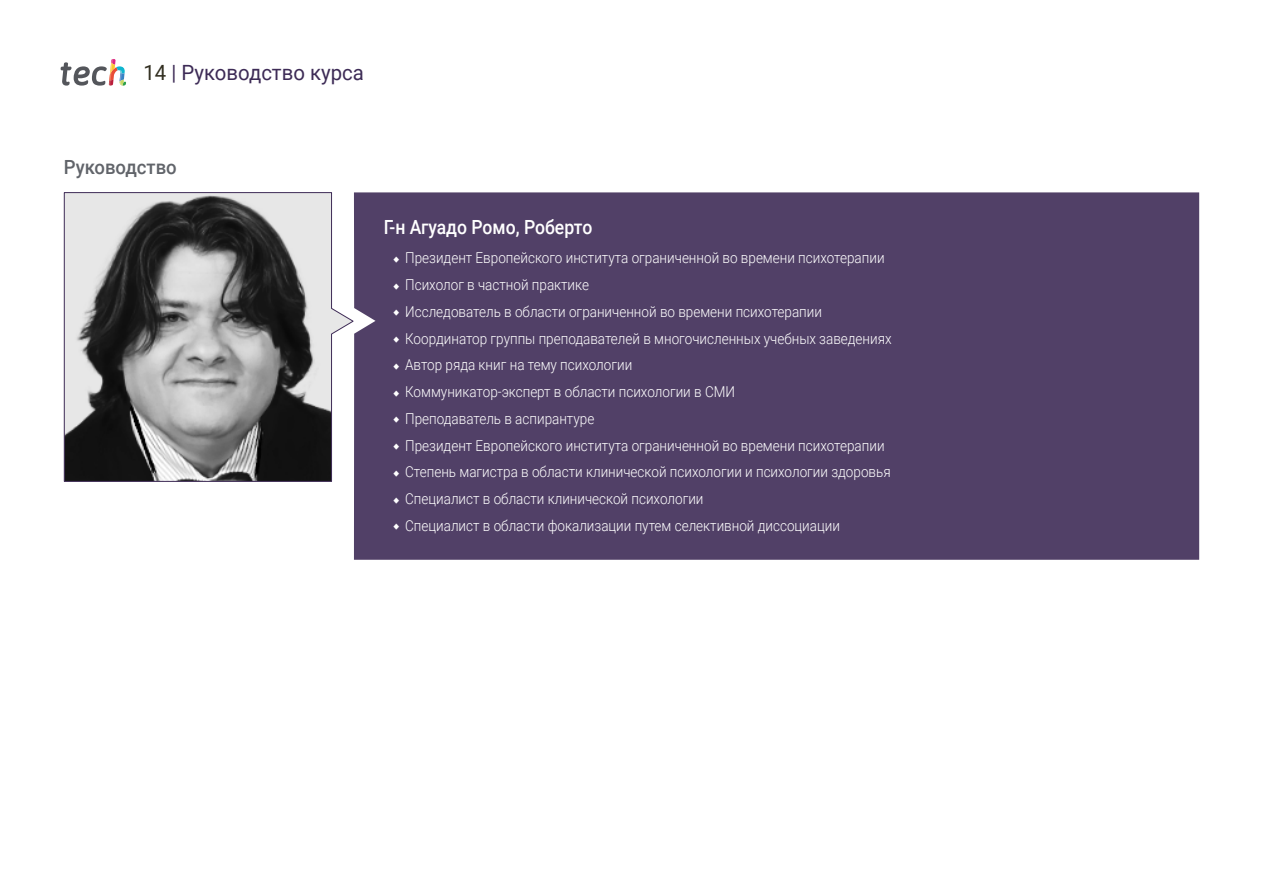
<style>
.page{position:relative;width:1263px;height:893px;background:#fff}
.page>*{position:absolute;margin:0;border:0;box-sizing:border-box;transform-origin:0 0}
.t1{font:21px "Roboto";color:#3d2b56}
.t2{font:500 19.5px "Roboto";color:#fff;scale:.9 1}
.t3{font:500 19.5px "Roboto";color:#61646a;scale:.95 1}
.t4{font:300 15px/26.7px "Roboto";color:#fff;scale:.9 1}
.s1{color:#312e20}
</style>
<div class="page">
<svg style="left:61px;top:59px;width:65px;height:27px"></svg>
<svg style="left:64px;top:192px;width:290px;height:290px;background:#858586"></svg>
<div style="left:354px;top:192px;width:845px;height:368px;background:#514067"></div>
<svg style="left:394px;top:256px;width:5px;height:6px"></svg>
<svg style="left:394px;top:283px;width:5px;height:6px"></svg>
<svg style="left:394px;top:310px;width:5px;height:6px"></svg>
<svg style="left:394px;top:336px;width:5px;height:7px"></svg>
<svg style="left:394px;top:363px;width:5px;height:6px"></svg>
<svg style="left:394px;top:390px;width:5px;height:6px"></svg>
<svg style="left:394px;top:417px;width:5px;height:6px"></svg>
<svg style="left:394px;top:443px;width:5px;height:7px"></svg>
<svg style="left:394px;top:470px;width:5px;height:6px"></svg>
<svg style="left:394px;top:497px;width:5px;height:6px"></svg>
<svg style="left:394px;top:524px;width:5px;height:6px"></svg>
<h1 class="t1" style="left:144px;top:57px;width:222px"><span class="s1">14</span> | Руководство курса</h1>
<h2 class="t3" style="left:64px;top:154px;width:120px">Руководство</h2>
<h2 class="t2" style="left:384px;top:213px;width:233px">Г-н Агуадо Ромо, Роберто</h2>
<p class="t4" style="left:405px;top:244px;width:542px">Президент Европейского института ограниченной во времени психотерапии Психолог в частной практике<br>Исследователь в области ограниченной во времени психотерапии Координатор группы преподавателей в многочисленных учебных заведениях Автор ряда книг на тему психологии<br>Коммуникатор-эксперт в области психологии в СМИ<br>Преподаватель в аспирантуре<br>Президент Европейского института ограниченной во времени психотерапии Степень магистра в области клинической психологии и психологии здоровья Специалист в области клинической психологии<br>Специалист в области фокализации путем селективной диссоциации</p>
</div>
